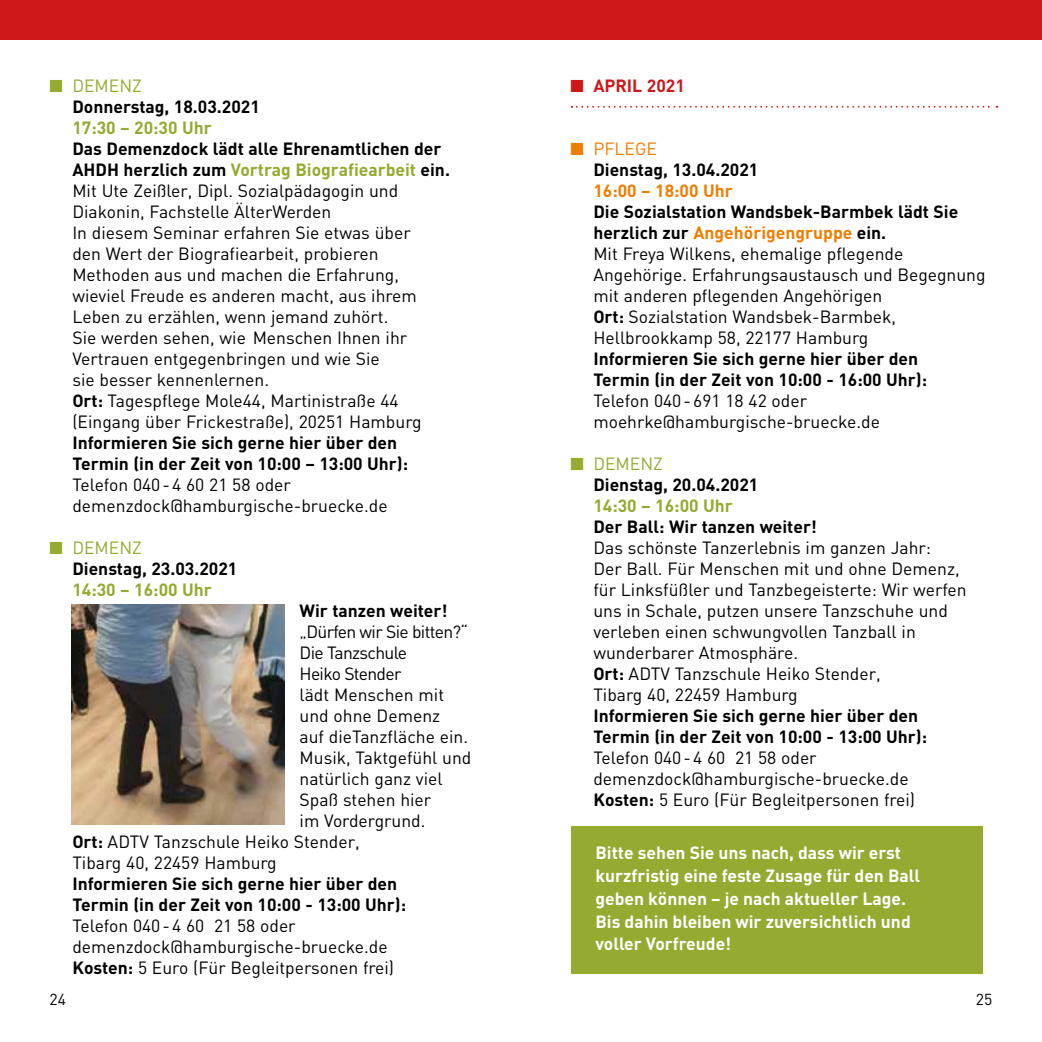
<style>
.page{position:relative;width:1042px;height:1042px;background:#fff}
.page>*{position:absolute;margin:0;border:0;box-sizing:border-box;transform-origin:0 0}
.t1{font:17.5px/21px "DIN";color:#000}
.t2{font:700 17.5px/21px "DIN";color:#000}
.t3{font:700 17.5px/22.8px "DIN";color:#fff}
.t4{font:17.5px "DIN";letter-spacing:-.04em;color:#000}
.t5{font:700 17.5px "DIN";color:#95aa30}
.t6{font:700 17.5px "DIN";color:#ef7d00}
.t7{font:700 17.5px "DIN";color:#cd1719}
.t8{font:15.75px "DIN";color:#000}
.s1{color:#95aa30}
.s2{font-weight:400;color:#95aa30}
.s3{font-weight:700}
.s4{font-weight:700;color:#95aa30}
.s5{color:#ef7d00}
.s6{font-weight:400;color:#ef7d00}
.s7{font-weight:700;color:#ef7d00}
</style>
<div class="page">
<svg style="left:571px;top:106px;width:426px;height:2px"></svg>
<div style="left:0;top:0;width:1042px;height:40px;background:#cd1719"></div>
<img style="left:72px;top:604px;width:213px;height:221px">
<div style="left:570px;top:826px;width:412px;height:148px;background:#95aa30"></div>
<p class="t2" style="left:72px;top:74px;width:189px;text-indent:-23px"><span class="s1">■</span> <span class="s2">DEMENZ<br></span>Donnerstag, 18.03.2021</p>
<p class="t5" style="left:72px;top:116px;width:141px">17:30 – 20:30 Uhr</p>
<p class="t1" style="left:72px;top:137px;width:379px"><span class="s3">Das Demenzdock lädt alle Ehrenamtlichen der AHDH herzlich zum</span> <span class="s4">Vortrag Biografiearbeit</span> <span class="s3">ein.<br></span>Mit Ute Zeißler, Dipl. Sozialpädagogin und Diakonin, Fachstelle ÄlterWerden<br>In diesem Seminar erfahren Sie etwas über<br>den Wert der Biografiearbeit, probieren Methoden aus und machen die Erfahrung, wieviel Freude es anderen macht, aus ihrem Leben zu erzählen, wenn jemand zuhört.<br>Sie werden sehen, wie Menschen Ihnen ihr Vertrauen entgegenbringen und wie Sie<br>sie besser kennenlernen.<br><span class="s3">Ort:</span> Tagespflege Mole44, Martinistraße 44 (Eingang über Frickestraße), 20251 Hamburg</p>
<p class="t2" style="left:72px;top:431px;width:337px">Informieren Sie sich gerne hier über den<br>Termin (in der Zeit von 10:00 – 13:00 Uhr):</p>
<p class="t1" style="left:72px;top:473px;width:317px">Telefon 040-4 60 21 58 oder demenzdock@hamburgische-bruecke.de</p>
<p class="t2" style="left:72px;top:536px;width:167px;text-indent:-23px"><span class="s1">■</span> <span class="s2">DEMENZ<br></span>Dienstag, 23.03.2021</p>
<p class="t5" style="left:72px;top:578px;width:141px">14:30 – 16:00 Uhr</p>
<p class="t2" style="left:300px;top:599px;width:149px">Wir tanzen weiter!</p>
<p class="t4" style="left:300px;top:620px;width:170px">„Dürfen wir Sie bitten?“</p>
<p class="t4" style="left:300px;top:641px;width:109px">Die Tanzschule</p>
<p class="t4" style="left:300px;top:662px;width:103px">Heiko Stender</p>
<p class="t1" style="left:300px;top:683px;width:146px">lädt Menschen mit</p>
<p class="t1" style="left:300px;top:704px;width:142px">und ohne Demenz</p>
<p class="t1" style="left:300px;top:725px;width:170px">auf dieTanzfläche ein.</p>
<p class="t1" style="left:300px;top:746px;width:173px">Musik, Taktgefühl und</p>
<p class="t1" style="left:300px;top:767px;width:144px">natürlich ganz viel</p>
<p class="t1" style="left:300px;top:788px;width:133px">Spaß stehen hier</p>
<p class="t1" style="left:300px;top:809px;width:127px">im Vordergrund.</p>
<p class="t1" style="left:72px;top:830px;width:289px"><span class="s3">Ort:</span> ADTV Tanzschule Heiko Stender,</p>
<p class="t1" style="left:72px;top:851px;width:206px">Tibarg 40, 22459 Hamburg</p>
<p class="t2" style="left:72px;top:872px;width:335px">Informieren Sie sich gerne hier über den<br>Termin (in der Zeit von 10:00 - 13:00 Uhr):</p>
<p class="t1" style="left:72px;top:914px;width:323px">Telefon 040-4 60 21 58 oder demenzdock@hamburgische-bruecke.de<br><span class="s3">Kosten:</span> 5 Euro (Für Begleitpersonen frei)</p>
<p class="t8" style="left:50px;top:989px;width:18px">24</p>
<p class="t7" style="left:570px;top:74px;width:116px">■ APRIL 2021</p>
<p class="t2" style="left:593px;top:137px;width:167px;text-indent:-23px"><span class="s5">■</span> <span class="s6">PFLEGE<br></span>Dienstag, 13.04.2021</p>
<p class="t6" style="left:593px;top:179px;width:141px">16:00 – 18:00 Uhr</p>
<p class="t1" style="left:593px;top:200px;width:394px"><span class="s3">Die Sozialstation Wandsbek-Barmbek lädt Sie herzlich zur</span> <span class="s7">Angehörigengruppe</span> <span class="s3">ein.<br></span>Mit Freya Wilkens, ehemalige pflegende Angehörige. Erfahrungsaustausch und Begegnung mit anderen pflegenden Angehörigen<br><span class="s3">Ort:</span> Sozialstation Wandsbek-Barmbek, Hellbrookkamp 58, 22177 Hamburg</p>
<p class="t2" style="left:593px;top:347px;width:335px">Informieren Sie sich gerne hier über den<br>Termin (in der Zeit von 10:00 - 16:00 Uhr):</p>
<p class="t1" style="left:593px;top:389px;width:288px">Telefon 040-691 18 42 oder moehrke@hamburgische-bruecke.de</p>
<p class="t2" style="left:593px;top:452px;width:167px;text-indent:-23px"><span class="s1">■</span> <span class="s2">DEMENZ<br></span>Dienstag, 20.04.2021</p>
<p class="t5" style="left:593px;top:494px;width:141px">14:30 – 16:00 Uhr</p>
<p class="t2" style="left:593px;top:515px;width:225px">Der Ball: Wir tanzen weiter!</p>
<p class="t1" style="left:593px;top:536px;width:375px">Das schönste Tanzerlebnis im ganzen Jahr:<br>Der Ball. Für Menschen mit und ohne Demenz, für Linksfüßler und Tanzbegeisterte: Wir werfen uns in Schale, putzen unsere Tanzschuhe und verleben einen schwungvollen Tanzball in wunderbarer Atmosphäre.<br><span class="s3">Ort:</span> ADTV Tanzschule Heiko Stender,<br>Tibarg 40, 22459 Hamburg</p>
<p class="t2" style="left:593px;top:704px;width:335px">Informieren Sie sich gerne hier über den<br>Termin (in der Zeit von 10:00 - 13:00 Uhr):</p>
<p class="t1" style="left:593px;top:746px;width:323px">Telefon 040-4 60 21 58 oder demenzdock@hamburgische-bruecke.de<br><span class="s3">Kosten:</span> 5 Euro (Für Begleitpersonen frei)</p>
<p class="t3" style="left:595px;top:841px;width:326px">Bitte sehen Sie uns nach, dass wir erst kurzfristig eine feste Zusage für den Ball geben können – je nach aktueller Lage.<br>Bis dahin bleiben wir zuversichtlich und voller Vorfreude!</p>
<p class="t8" style="left:976px;top:989px;width:18px">25</p>
</div>
